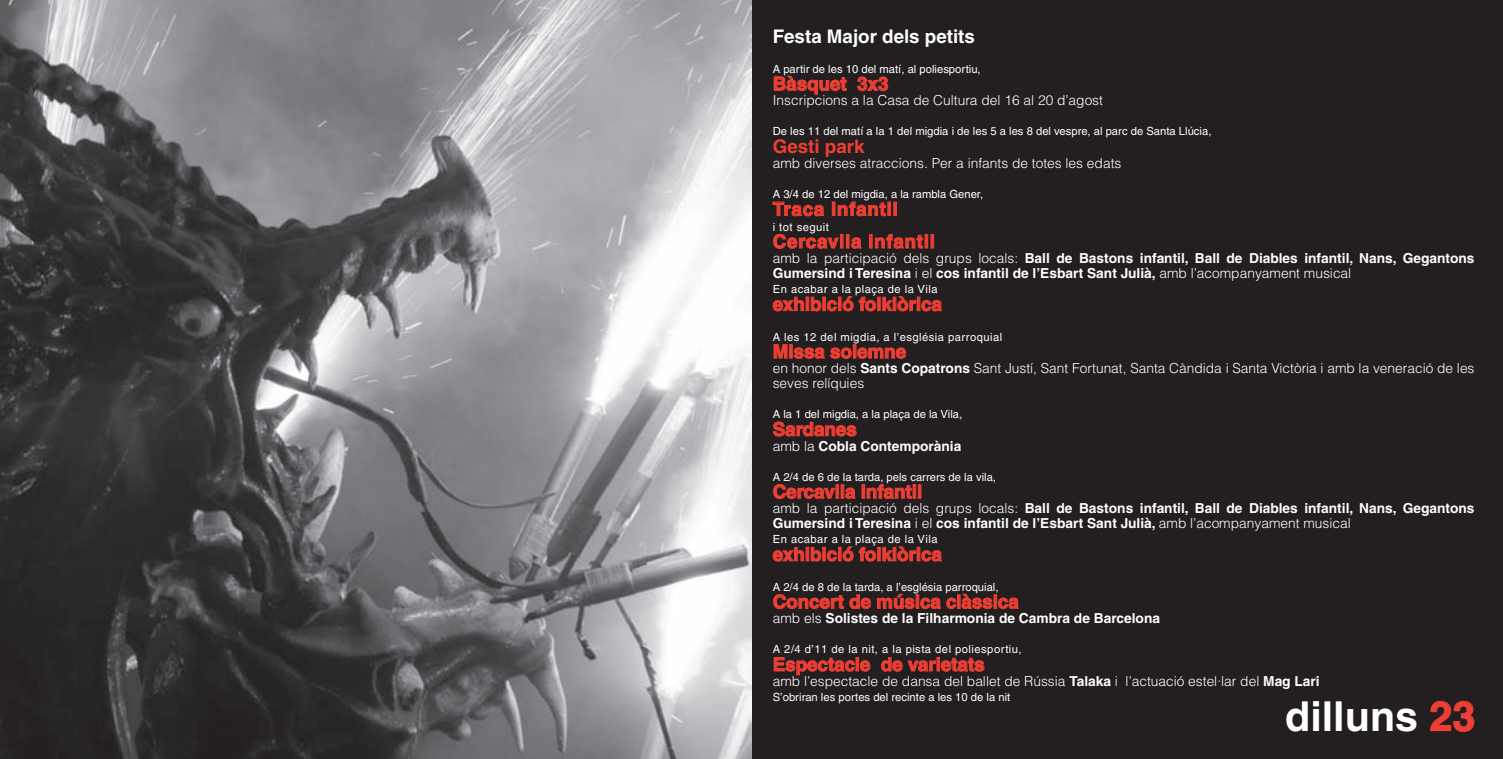
<style>
.page{position:relative;width:1503px;height:759px;background:#fff}
.page>*{position:absolute;margin:0;border:0;box-sizing:border-box;transform-origin:0 0}
.t1{font:700 41.25px "Helvetica";color:#fff}
.t2{font:700 18.75px "Helvetica";color:#ee3f34}
.t3{font:700 18.75px "Helvetica";letter-spacing:.04em;color:#ee3f34}
.t4{font:700 18.75px "Helvetica";color:#fff}
.t5{font:700 13.75px/15px "Helvetica";color:#fff}
.t6{font:300 13.75px/15px "Helvetica";color:#fff}
.t7{font:11.25px "Helvetica";color:#fff}
.t8{font:11.25px "Helvetica";letter-spacing:.04em;color:#fff}
.s1{font-weight:300}
.s2{font-weight:700}
.s3{color:#ee3f34}
</style>
<div class="page">
<div style="left:751px;top:0;width:751px;height:758px;background:#231f20"></div>
<img style="left:0;top:0;width:751px;height:758px">
<svg style="left:1430px;top:700px;width:44px;height:31px"></svg>
<svg style="left:773px;top:76px;width:74px;height:19px"></svg>
<svg style="left:857px;top:76px;width:31px;height:15px"></svg>
<svg style="left:772px;top:201px;width:52px;height:15px"></svg>
<svg style="left:832px;top:201px;width:58px;height:15px"></svg>
<svg style="left:773px;top:233px;width:70px;height:16px"></svg>
<div style="left:846px;top:234px;width:3px;height:14px;border:1px solid #ee3f34"></div>
<svg style="left:851px;top:237px;width:10px;height:12px"></svg>
<svg style="left:869px;top:234px;width:59px;height:15px"></svg>
<div style="left:930px;top:234px;width:4px;height:14px;border:1px solid #ee3f34"></div>
<svg style="left:772px;top:296px;width:104px;height:15px"></svg>
<div style="left:877px;top:297px;width:3px;height:14px;border:1px solid #ee3f34"></div>
<svg style="left:882px;top:296px;width:60px;height:15px"></svg>
<svg style="left:773px;top:344px;width:133px;height:15px"></svg>
<svg style="left:773px;top:421px;width:83px;height:15px"></svg>
<svg style="left:773px;top:484px;width:66px;height:16px"></svg>
<svg style="left:845px;top:487px;width:10px;height:12px"></svg>
<svg style="left:861px;top:484px;width:55px;height:15px"></svg>
<div style="left:918px;top:484px;width:3px;height:14px;border:1px solid #ee3f34"></div>
<svg style="left:772px;top:546px;width:104px;height:15px"></svg>
<div style="left:877px;top:547px;width:3px;height:14px;border:1px solid #ee3f34"></div>
<svg style="left:882px;top:546px;width:60px;height:15px"></svg>
<svg style="left:773px;top:594px;width:98px;height:15px"></svg>
<svg style="left:877px;top:593px;width:141px;height:16px"></svg>
<svg style="left:773px;top:657px;width:97px;height:18px"></svg>
<svg style="left:881px;top:656px;width:103px;height:16px"></svg>
<h2 class="t4" style="left:772px;top:25px;width:204px">Festa Major dels petits</h2>
<p class="t7" style="left:772px;top:62px;width:209px">A partir de les 10 del matí, al poliesportiu,</p>
<h2 class="t2" style="left:772px;top:72px;width:117px">Bàsquet 3x3</h2>
<p class="t6" style="left:772px;top:93px;width:332px">Inscripcions a la Casa de Cultura del 16 al 20 d’agost</p>
<p class="t7" style="left:772px;top:125px;width:440px">De les 11 del matí a la 1 del migdia i de les 5 a les 8 del vespre, al parc de Santa Llúcia,</p>
<h2 class="t2" style="left:772px;top:135px;width:93px">Gesti park</h2>
<p class="t6" style="left:772px;top:155px;width:350px">amb diverses atraccions. Per a infants de totes les edats</p>
<p class="t7" style="left:772px;top:187px;width:212px">A 3/4 de 12 del migdia, a la rambla Gener,</p>
<h2 class="t3" style="left:772px;top:197px;width:126px">Traca infantil</h2>
<p class="t8" style="left:772px;top:220px;width:58px">i tot seguit</p>
<h2 class="t3" style="left:772px;top:230px;width:164px">Cercavila infantil</h2>
<p class="t5" style="left:772px;top:250px;width:703px"><span class="s1">amb la participació dels grups locals:</span> Ball de Bastons infantil, Ball de Diables infantil, Nans, Gegantons<br>Gumersind i Teresina <span class="s1">i el</span> cos infantil de l’Esbart Sant Julià, <span class="s1">amb l’acompanyament musical</span></p>
<p class="t8" style="left:772px;top:282px;width:166px">En acabar a la plaça de la Vila</p>
<h2 class="t2" style="left:772px;top:292px;width:171px">exhibició folklòrica</h2>
<p class="t8" style="left:772px;top:330px;width:231px">A les 12 del migdia, a l’església parroquial</p>
<h2 class="t2" style="left:772px;top:340px;width:135px">Missa solemne</h2>
<p class="t6" style="left:772px;top:360px;width:703px">en honor dels <span class="s2">Sants Copatrons</span> Sant Justí, Sant Fortunat, Santa Càndida i Santa Victòria i amb la veneració de les seves relíquies</p>
<p class="t7" style="left:772px;top:407px;width:191px">A la 1 del migdia, a la plaça de la Vila,</p>
<h2 class="t2" style="left:772px;top:417px;width:86px">Sardanes</h2>
<p class="t5" style="left:772px;top:438px;width:190px"><span class="s1">amb la</span> Cobla Contemporània</p>
<p class="t7" style="left:772px;top:470px;width:225px">A 2/4 de 6 de la tarda, pels carrers de la vila,</p>
<h2 class="t2" style="left:772px;top:480px;width:151px">Cercavila infantil</h2>
<p class="t5" style="left:772px;top:500px;width:703px"><span class="s1">amb la participació dels grups locals:</span> Ball de Bastons infantil, Ball de Diables infantil, Nans, Gegantons<br>Gumersind i Teresina <span class="s1">i el</span> cos infantil de l’Esbart Sant Julià, <span class="s1">amb l’acompanyament musical</span></p>
<p class="t8" style="left:772px;top:532px;width:166px">En acabar a la plaça de la Vila</p>
<h2 class="t2" style="left:772px;top:542px;width:171px">exhibició folklòrica</h2>
<p class="t7" style="left:772px;top:580px;width:227px">A 2/4 de 8 de la tarda, a l’església parroquial,</p>
<h2 class="t2" style="left:772px;top:590px;width:247px">Concert de música clàssica</h2>
<p class="t5" style="left:772px;top:610px;width:389px"><span class="s1">amb els</span> Solistes de la Filharmonia de Cambra de Barcelona</p>
<p class="t8" style="left:772px;top:642px;width:250px">A 2/4 d’11 de la nit, a la pista del poliesportiu,</p>
<h2 class="t2" style="left:772px;top:652px;width:213px">Espectacle de varietats</h2>
<p class="t6" style="left:772px;top:673px;width:548px">amb l’espectacle de dansa del ballet de Rússia <span class="s2">Talaka</span> i l’actuació estel·lar del <span class="s2">Mag Lari</span></p>
<p class="t7" style="left:772px;top:690px;width:239px">S’obriran les portes del recinte a les 10 de la nit</p>
<h1 class="t1" style="left:1285px;top:690px;width:192px">dilluns <span class="s3">23</span></h1>
</div>
